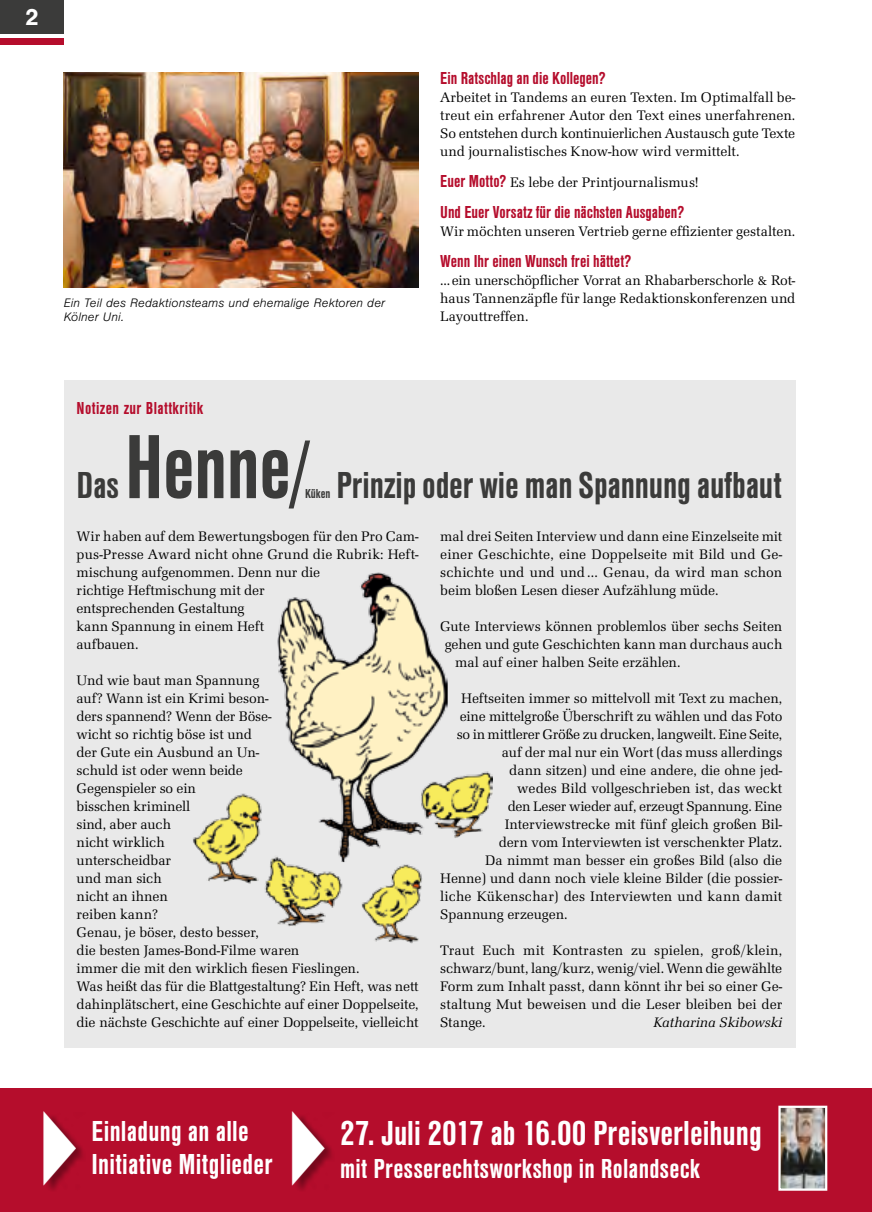
<style>
.page{position:relative;width:872px;height:1212px;background:#fff}
.page>*{position:absolute;margin:0;border:0;box-sizing:border-box;transform-origin:0 0}
.t1{font:700 condensed 94.5px "Sans";letter-spacing:-.005em;color:#3b3b3a;scale:.95 1}
.t2{font:700 condensed 39px "Sans";letter-spacing:-.005em;color:#3b3b3a}
.t3{font:700 condensed 36px "Sans";color:#fff}
.t4{font:700 condensed 30px/33px "Sans";letter-spacing:.01em;color:#fff}
.t5{font:700 condensed 28.5px "Sans";letter-spacing:.01em;color:#fff}
.t6{font:700 24px "Sans";color:#fff}
.t7{font:700 condensed 18px "Sans";color:#b50d2c}
.t8{font:700 condensed 18px "Sans";letter-spacing:.02em;color:#b50d2c}
.t9{font:14.25px/18px "Marseille";letter-spacing:-.005em;color:#000;text-align:justify}
.t10{font:14.25px "Marseille";letter-spacing:.015em;color:#000}
.t11{font:italic 14.25px "Marseille";color:#000}
.t12{font:700 condensed 13.5px "Sans";letter-spacing:-.005em;color:#3b3b3a}
.t13{font:italic 300 12.75px/14.2px "Sans";letter-spacing:.01em;color:#000}
.s1{font-family:"Sans";font-weight:700;font-stretch:condensed;font-size:18px;color:#b50d2c}
.s2{font-size:81.9px}
</style>
<div class="page">
<div style="left:0;top:0;width:64px;height:34px;background:#3b3b3a"></div>
<div style="left:0;top:38px;width:64px;height:7px;background:#b50d2c"></div>
<img style="left:64px;top:72px;width:355px;height:215px">
<div style="left:0;top:1089px;width:872px;height:123px;background:#b50d2c"></div>
<div style="left:46px;top:1112px;width:39px;height:81px;background:#000;opacity:.35"></div>
<div style="left:295px;top:1112px;width:39px;height:81px;background:#000;opacity:.35"></div>
<img style="left:781px;top:1109px;width:43px;height:79px">
<div style="left:778px;top:1106px;width:49px;height:85px;border:2px solid #fff"></div>
<div style="left:64px;top:381px;width:731px;height:667px;background:#e9e9e9"></div>
<img style="left:193px;top:793px;width:69px;height:91px">
<img style="left:361px;top:864px;width:61px;height:80px">
<img style="left:448px;top:771px;width:45px;height:67px">
<img style="left:264px;top:856px;width:79px;height:71px">
<img style="left:277px;top:572px;width:171px;height:290px">
<svg style="left:46px;top:1112px;width:279px;height:73px"></svg>
<h3 class="t6" style="left:25px;top:4px;width:15px">2</h3>
<p class="t13" style="left:64px;top:296px;width:323px">Ein Teil des Redaktionsteams und ehemalige Rektoren der<br>Kölner Uni.</p>
<p class="t7" style="left:440px;top:68px;width:167px">Ein Ratschlag an die Kollegen?</p>
<p class="t9" style="left:440px;top:89px;width:357px">Arbeitet in Tandems an euren Texten. Im Optimalfall be&shy;treut ein erfahrener Autor den Text eines unerfahrenen.<br>So entstehen durch kontinuierlichen Austausch gute Texte und journalistisches Know-how wird vermittelt.</p>
<p class="t9" style="left:440px;top:173px;width:260px"><span class="s1">Euer Motto?</span> Es lebe der Printjournalismus!</p>
<p class="t7" style="left:440px;top:202px;width:245px">Und Euer Vorsatz für die nächsten Ausgaben?</p>
<p class="t9" style="left:440px;top:222px;width:357px">Wir möchten unseren Vertrieb gerne effizienter gestalten.</p>
<p class="t7" style="left:440px;top:251px;width:192px">Wenn Ihr einen Wunsch frei hättet?</p>
<p class="t9" style="left:440px;top:271px;width:357px">...ein unerschöpflicher Vorrat an Rhabarberschorle &amp; Rot&shy;haus Tannenzäpfle für lange Redaktionskonferenzen und Layouttreffen.</p>
<p class="t8" style="left:77px;top:398px;width:128px">Notizen zur Blattkritik</p>
<h1 class="t1" style="left:125px;top:415px;width:198px">Henne<span class="s2">/</span></h1>
<h2 class="t2" style="left:336px;top:464px;width:447px">Prinzip oder wie man Spannung aufbaut</h2>
<p class="t9" style="left:77px;top:527px;width:344px;text-align:left">Wir haben auf dem Bewertungsbogen für den Pro Cam&shy;pus-Presse Award nicht ohne Grund die Rubrik: Heft&shy;mischung aufgenommen. Denn nur die<br>richtige Heftmischung mit der<br>entsprechenden Gestaltung<br>kann Spannung in einem Heft<br>aufbauen.</p>
<p class="t9" style="left:77px;top:671px;width:344px;text-align:left">Und wie baut man Spannung<br>auf? Wann ist ein Krimi beson-<br>ders spannend? Wenn der Böse-<br>wicht so richtig böse ist und<br>der Gute ein Ausbund an Un-<br>schuld ist oder wenn beide<br>Gegenspieler so ein<br>bisschen kriminell<br>sind, aber auch<br>nicht wirklich<br>unterscheidbar<br>und man sich<br>nicht an ihnen<br>reiben kann?<br>Genau, je böser, desto besser,<br>die besten James-Bond-Filme waren<br>immer die mit den wirklich fiesen Fieslingen.<br>Was heißt das für die Blattgestaltung? Ein Heft, was nett dahinplätschert, eine Geschichte auf einer Doppelseite, die nächste Geschichte auf einer Doppelseite, vielleicht</p>
<h2 class="t2" style="left:77px;top:464px;width:44px">Das</h2>
<p class="t12" style="left:305px;top:486px;width:27px">Küken</p>
<p class="t9" style="left:440px;top:527px;width:344px">mal drei Seiten Interview und dann eine Einzelseite mit einer Geschichte, eine Doppelseite mit Bild und Ge&shy;schichte und und und ... Genau, da wird man schon beim bloßen Lesen dieser Aufzählung müde.</p>
<p class="t9" style="left:440px;top:617px;width:343px">Gute Interviews können problemlos über sechs Seiten</p>
<p class="t9" style="left:445px;top:635px;width:339px">gehen und gute Geschichten kann man durchaus auch</p>
<p class="t9" style="left:455px;top:653px;width:227px">mal auf einer halben Seite erzählen.</p>
<p class="t9" style="left:461px;top:689px;width:322px">Heftseiten immer so mittelvoll mit Text zu machen,</p>
<p class="t9" style="left:460px;top:707px;width:324px">eine mittelgroße Überschrift zu wählen und das Foto</p>
<p class="t9" style="left:457px;top:725px;width:327px">so in mittlerer Größe zu drucken, langweilt. Eine Seite,</p>
<p class="t9" style="left:502px;top:743px;width:282px">auf der mal nur ein Wort (das muss allerdings</p>
<p class="t9" style="left:509px;top:761px;width:275px">dann sitzen) und eine andere, die ohne jed-</p>
<p class="t9" style="left:517px;top:779px;width:267px">wedes Bild vollgeschrieben ist, das weckt</p>
<p class="t9" style="left:508px;top:797px;width:276px">den Leser wieder auf, erzeugt Spannung. Eine</p>
<p class="t9" style="left:505px;top:815px;width:279px">Interviewstrecke mit fünf gleich großen Bil-</p>
<p class="t9" style="left:499px;top:833px;width:285px">dern vom Interviewten ist verschenkter Platz.</p>
<p class="t9" style="left:485px;top:851px;width:299px">Da nimmt man besser ein großes Bild (also die</p>
<p class="t9" style="left:440px;top:869px;width:344px">Henne) und dann noch viele kleine Bilder (die possier-</p>
<p class="t10" style="left:440px;top:888px;width:344px">liche Kükenschar) des Interviewten und kann damit</p>
<p class="t9" style="left:440px;top:905px;width:129px">Spannung erzeugen.</p>
<p class="t9" style="left:440px;top:941px;width:344px">Traut Euch mit Kontrasten zu spielen, groß/klein, schwarz/bunt, lang/kurz, wenig/viel. Wenn die gewählte Form zum Inhalt passt, dann könnt ihr bei so einer Ge&shy;staltung Mut beweisen und die Leser bleiben bei der Stange.</p>
<p class="t11" style="left:653px;top:1014px;width:130px">Katharina Skibowski</p>
<h3 class="t4" style="left:91px;top:1114px;width:183px">Einladung an alle<br>Initiative Mitglieder</h3>
<h3 class="t3" style="left:340px;top:1113px;width:423px">27. Juli 2017 ab 16.00 Preisverleihung</h3>
<h3 class="t5" style="left:340px;top:1152px;width:361px">mit Presserechtsworkshop in Rolandseck</h3>
</div>
